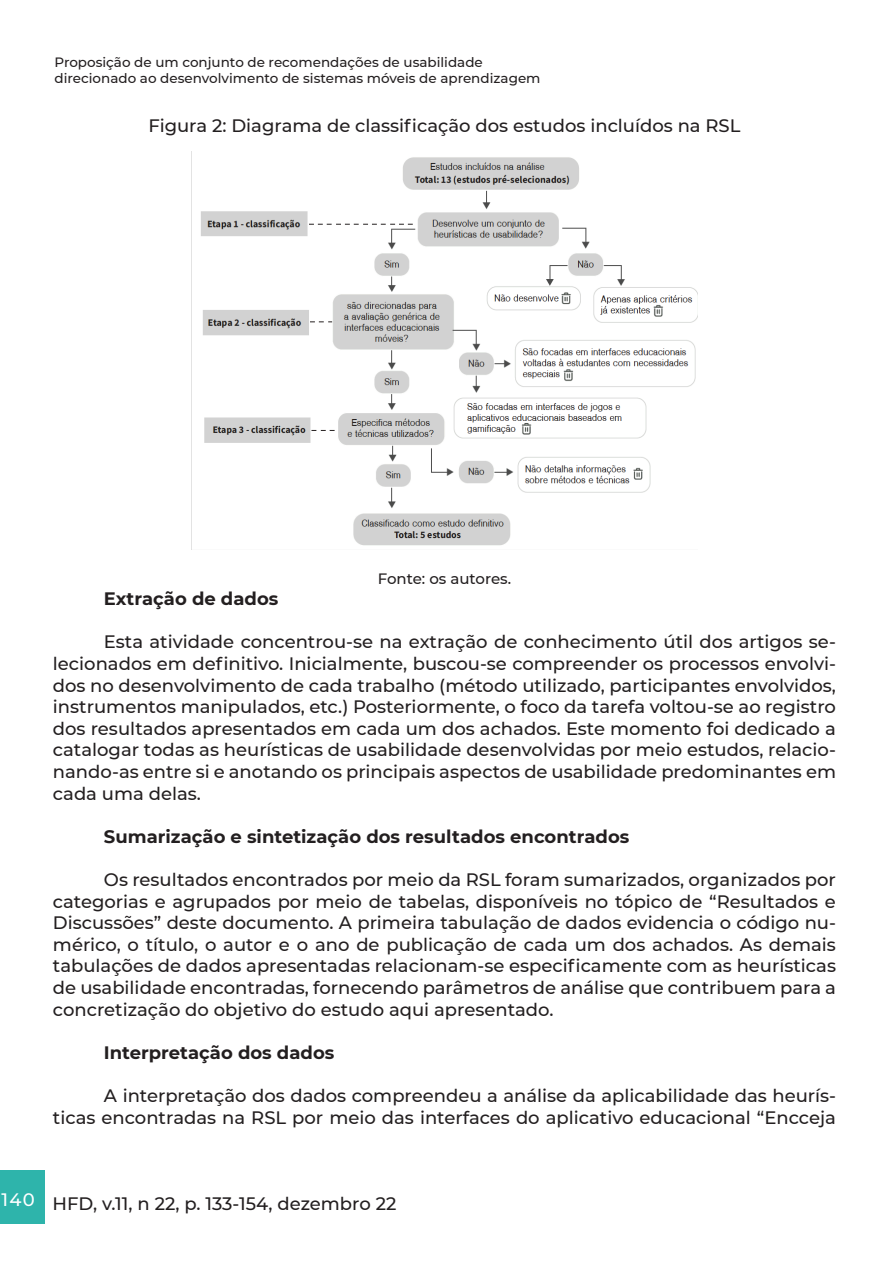
<style>
.page{position:relative;width:893px;height:1263px;background:#fff}
.page>*{position:absolute;margin:0;border:0;box-sizing:border-box;transform-origin:0 0}
.Textoo{font:500 18px/21.6px "Montserrat";color:#231f20;text-align:justify}
.subtitulo{font:700 18px "Montserrat";color:#231f20}
.titulo_de_figura{font:500 18px "Montserrat";color:#231f20}
.legenda{font:500 15px "Montserrat";color:#231f20}
.t1{font:500 13.5px/16.2px "Montserrat";color:#231f20}
</style>
<div class="page">
<div style="left:0;top:1170px;width:45px;height:54px;background:#2eb4ab"></div>
<img style="left:201px;top:157px;width:496px;height:389px">
<p class="t1" style="left:55px;top:54px;width:487px">Proposição de um conjunto de recomendações de usabilidade direcionado ao desenvolvimento de sistemas móveis de aprendizagem</p>
<p class="titulo_de_figura" style="left:148px;top:113px;width:594px">Figura 2: Diagrama de classificação dos estudos incluídos na RSL</p>
<p class="legenda" style="left:378px;top:568px;width:135px">Fonte: os autores.</p>
<p class="subtitulo" style="left:104px;top:586px;width:176px">Extração de dados</p>
<p class="Textoo" style="left:53px;top:630px;width:785px;text-indent:51px">Esta atividade concentrou-se na extração de conhecimento útil dos artigos se&shy;lecionados em definitivo. Inicialmente, buscou-se compreender os processos envolvi&shy;dos no desenvolvimento de cada trabalho (método utilizado, participantes envolvidos, instrumentos manipulados, etc.) Posteriormente, o foco da tarefa voltou-se ao registro dos resultados apresentados em cada um dos achados. Este momento foi dedicado a catalogar todas as heurísticas de usabilidade desenvolvidas por meio estudos, relacio&shy;nando-as entre si e anotando os principais aspectos de usabilidade predominantes em cada uma delas.</p>
<p class="subtitulo" style="left:104px;top:823px;width:527px">Sumarização e sintetização dos resultados encontrados</p>
<p class="Textoo" style="left:53px;top:868px;width:785px;text-indent:51px">Os resultados encontrados por meio da RSL foram sumarizados, organizados por categorias e agrupados por meio de tabelas, disponíveis no tópico de “Resultados e Discussões” deste documento. A primeira tabulação de dados evidencia o código nu&shy;mérico, o título, o autor e o ano de publicação de cada um dos achados. As demais tabulações de dados apresentadas relacionam-se especificamente com as heurísticas de usabilidade encontradas, fornecendo parâmetros de análise que contribuem para a concretização do objetivo do estudo aqui apresentado.</p>
<p class="subtitulo" style="left:104px;top:1039px;width:232px">Interpretação dos dados</p>
<p class="Textoo" style="left:53px;top:1084px;width:785px;text-align:right">A interpretação dos dados compreendeu a análise da aplicabilidade das heurís-<br>ticas encontradas na RSL por meio das interfaces do aplicativo educacional “Encceja</p>
<p class="Textoo" style="left:1px;top:1192px;width:396px"><sup>140</sup> HFD, v.11, n 22, p. 133-154, dezembro 22</p>
</div>
